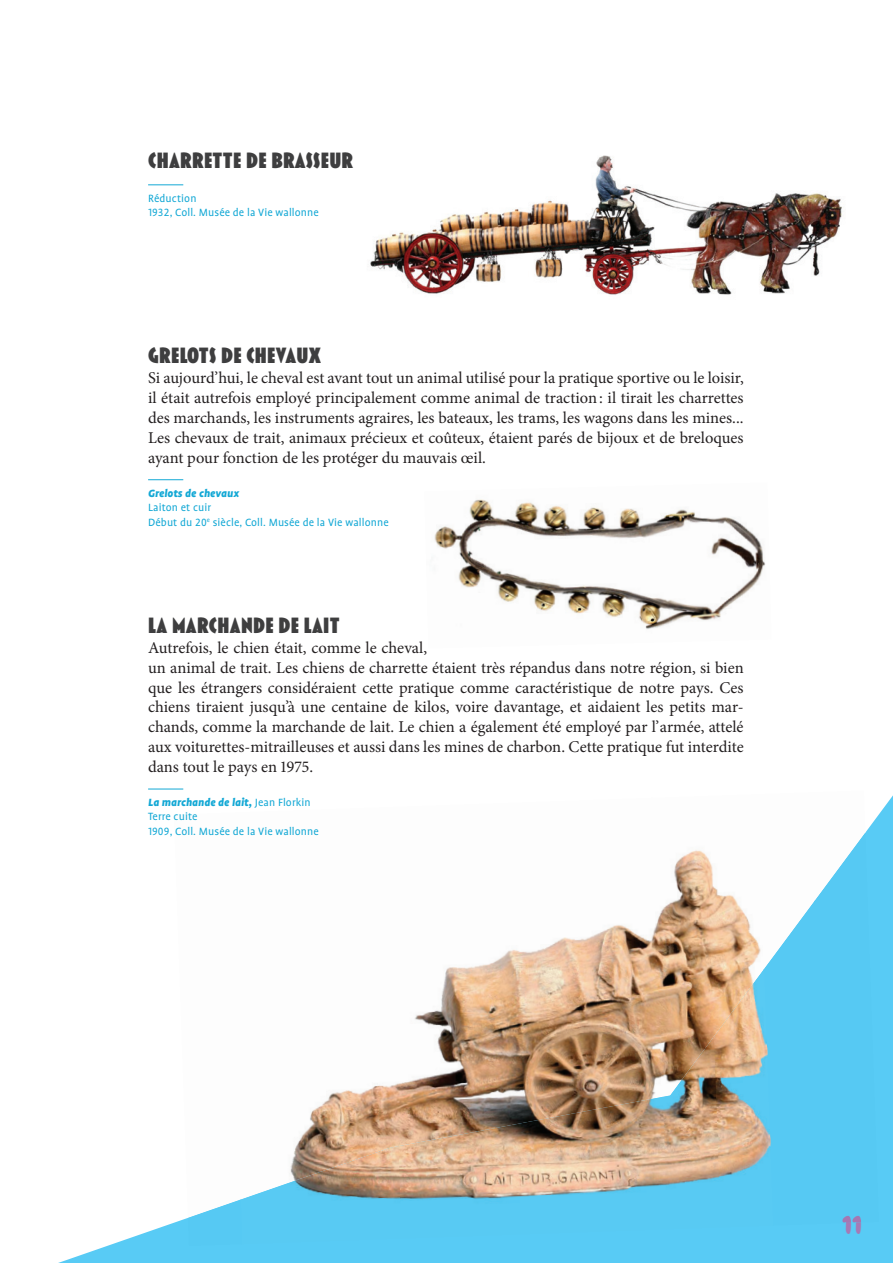
<style>
.page{position:relative;width:893px;height:1263px;background:#fff}
.page>*{position:absolute;margin:0;border:0;box-sizing:border-box;transform-origin:0 0}
.t1{font:30px "Painde Mie";color:#a67ab5}
.t2{font:900 22.5px "Blakely";letter-spacing:.015em;color:#3e3e3f}
.t3{font:16.5px/19.8px "Minion Pro";color:#231f20;text-align:justify}
.t4{font:12px/14.4px "Profile OT";letter-spacing:.01em;color:#13a8d5}
.t5{font:italic 900 12px "Profile OT";letter-spacing:.01em;color:#13a8d5}
.s1{font-weight:900;font-style:italic}
</style>
<div class="page">
<svg style="left:58px;top:795px;width:835px;height:468px"></svg>
<img style="left:174px;top:798px;width:486px;height:370px">
<img style="left:651px;top:795px;width:214px;height:154px">
<img style="left:656px;top:945px;width:106px;height:105px">
<img style="left:762px;top:944px;width:1px;height:24px">
<img style="left:660px;top:1048px;width:2px;height:49px">
<img style="left:186px;top:1161px;width:54px;height:57px">
<img style="left:814px;top:833px;width:65px;height:391px">
<img style="left:763px;top:900px;width:63px;height:325px">
<img style="left:713px;top:968px;width:60px;height:259px">
<img style="left:662px;top:1036px;width:58px;height:193px">
<img style="left:397px;top:1097px;width:270px;height:141px">
<img style="left:240px;top:1146px;width:162px;height:98px">
<img style="left:188px;top:1199px;width:54px;height:47px">
<img style="left:842px;top:1216px;width:19px;height:7px">
<img style="left:370px;top:155px;width:472px;height:140px">
<hr style="left:148px;top:184px;width:35px;height:1px;background:#13a8d5">
<hr style="left:148px;top:479px;width:35px;height:1px;background:#13a8d5">
<hr style="left:148px;top:789px;width:35px;height:1px;background:#13a8d5">
<img style="left:434px;top:499px;width:332px;height:130px">
<h2 class="t2" style="left:148px;top:149px;width:207px">CHARRETTE DE BRASSEUR</h2>
<p class="t4" style="left:148px;top:191px;width:172px">Réduction<br>1932, Coll. Musée de la Vie wallonne</p>
<h2 class="t2" style="left:148px;top:345px;width:174px">GRELOTS DE CHEVAUX</h2>
<p class="t3" style="left:148px;top:368px;width:597px">Si aujourd’hui, le cheval est avant tout un animal utilisé pour la pratique sportive ou le loisir, il était autrefois employé principalement comme animal de traction : il tirait les charrettes des marchands, les instruments agraires, les bateaux, les trams, les wagons dans les mines...<br>Les chevaux de trait, animaux précieux et coûteux, étaient parés de bijoux et de breloques ayant pour fonction de les protéger du mauvais œil.</p>
<p class="t5" style="left:148px;top:486px;width:92px">Grelots de chevaux</p>
<p class="t4" style="left:148px;top:500px;width:242px">Laiton et cuir<br>Début du 20<sup>e</sup> siècle, Coll. Musée de la Vie wallonne</p>
<h2 class="t2" style="left:148px;top:615px;width:193px">LA MARCHANDE DE LAIT</h2>
<p class="t3" style="left:148px;top:638px;width:597px;text-align:left">Autrefois, le chien était, comme le cheval,<br>un animal de trait. Les chiens de charrette étaient très répandus dans notre région, si bien que les étrangers considéraient cette pratique comme caractéristique de notre pays. Ces chiens tiraient jusqu’à une centaine de kilos, voire davantage, et aidaient les petits mar&shy;chands, comme la marchande de lait. Le chien a également été employé par l’ armée, attelé aux voiturettes-mitrailleuses et aussi dans les mines de charbon. Cette pratique fut interdite dans tout le pays en 1975.</p>
<p class="t4" style="left:148px;top:795px;width:172px"><span class="s1">La marchande de lait,</span> Jean Florkin<br>Terre cuite<br>1909, Coll. Musée de la Vie wallonne</p>
<h1 class="t1" style="left:842px;top:1209px;width:21px">11</h1>
</div>
